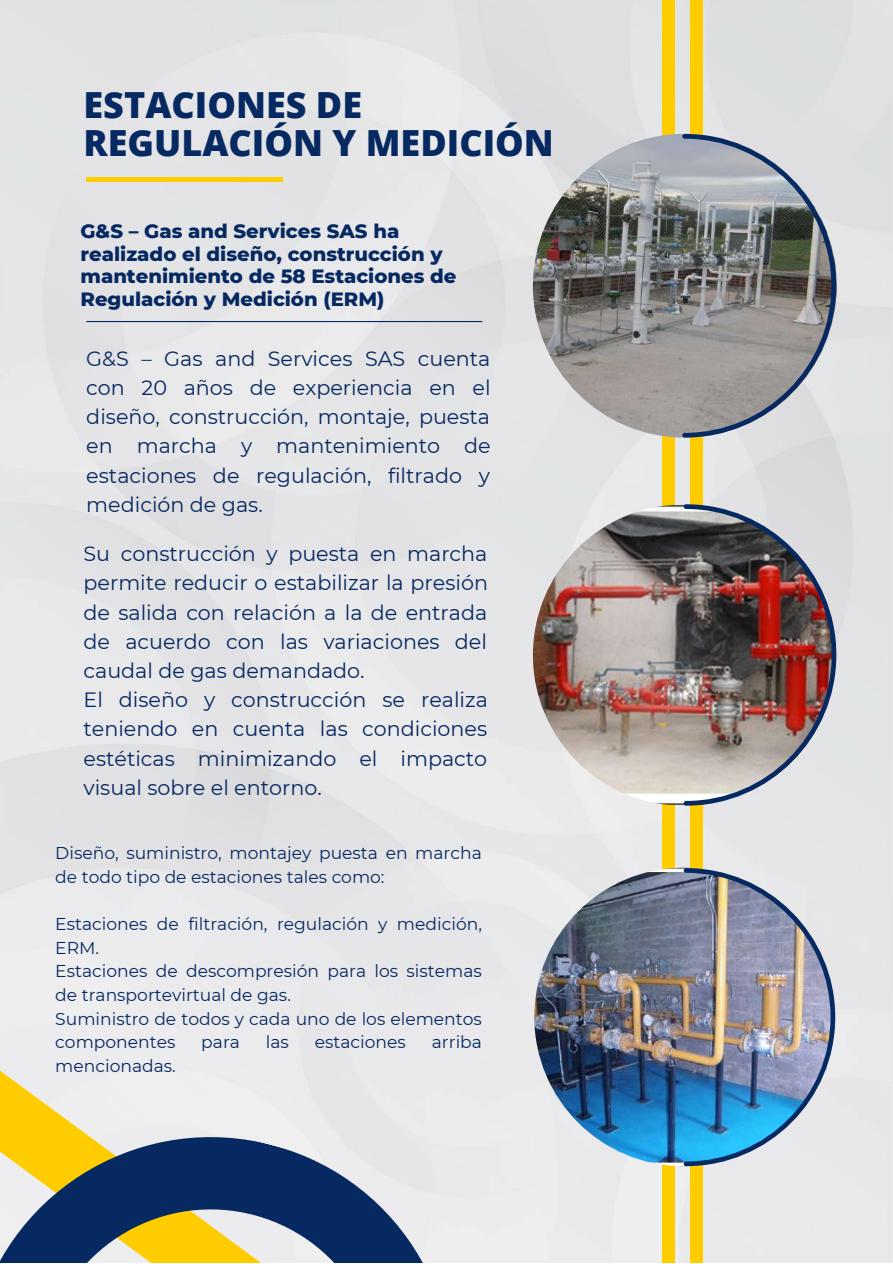
<style>
.page{position:relative;width:893px;height:1264px;background:#fff}
.page>*{position:absolute;margin:0;border:0;box-sizing:border-box;transform-origin:0 0}
.t1{font:800 36px/38.5px "Open Sans";color:#062961}
.t2{font:20.7px/29.2px "Montserrat";color:#062961;text-align:justify}
.t3{font:800 19.65px/22.5px "Montserrat";color:#062961}
.t4{font:17.1px/23.5px "Montserrat";color:#062961}
</style>
<div class="page">
<img style="left:0;top:0;width:892px;height:1262px">
<div style="left:662px;top:0;width:12px;height:1262px;background:#fc0"></div>
<div style="left:690px;top:0;width:12px;height:1262px;background:#fc0"></div>
<img style="left:533px;top:134px;width:303px;height:303px;border-radius:50%">
<img style="left:533px;top:504px;width:301px;height:301px;border-radius:50%">
<img style="left:534px;top:867px;width:298px;height:299px;border-radius:50%">
<svg style="left:682px;top:134px;width:154px;height:303px;background:#97989a"></svg>
<img style="left:683px;top:504px;width:153px;height:301px">
<img style="left:683px;top:868px;width:152px;height:298px">
<hr style="left:86px;top:321px;width:396px;height:1px;background:#062961">
<hr style="left:86px;top:177px;width:197px;height:4px;background:#fc0">
<div style="left:0;top:1043px;width:310px;height:39px;background:#ecebee"></div>
<svg style="left:0;top:1082px;width:507px;height:180px;background:#a5a9a3"></svg>
<h1 class="t1" style="left:83px;top:85px;width:472px">ESTACIONES DE<br>REGULACIÓN Y MEDICIÓN</h1>
<p class="t3" style="left:80px;top:220px;width:377px">G&amp;S – Gas and Services SAS ha realizado el diseño, construcción y mantenimiento de 58 Estaciones de<br>Regulación y Medición (ERM)</p>
<p class="t2" style="left:86px;top:343px;width:406px">G&amp;S – Gas and Services SAS cuenta con 20 años de experiencia en el diseño, construcción, montaje, puesta en marcha y mantenimiento de estaciones de regulación, filtrado y medición de gas.</p>
<p class="t2" style="left:83px;top:539px;width:406px;text-align:left">Su construcción y puesta en marcha permite reducir o estabilizar la presión de salida con relación a la de entrada de acuerdo con las variaciones del caudal de gas demandado.<br>El diseño y construcción se realiza teniendo en cuenta las condiciones estéticas minimizando el impacto visual sobre el entorno.</p>
<p class="t4" style="left:55px;top:841px;width:428px">Diseño, suministro, montajey puesta en marcha de todo tipo de estaciones tales como:</p>
<p class="t4" style="left:55px;top:912px;width:428px">Estaciones de filtración, regulación y medición,<br>ERM.<br>Estaciones de descompresión para los sistemas de transportevirtual de gas.<br>Suministro de todos y cada uno de los elementos componentes</p>
<p class="t4" style="left:201px;top:1030px;width:40px">para</p>
<p class="t4" style="left:266px;top:1030px;width:25px">las</p>
<p class="t4" style="left:315px;top:1030px;width:93px">estaciones</p>
<p class="t4" style="left:432px;top:1030px;width:52px">arriba</p>
<p class="t4" style="left:55px;top:1053px;width:122px">mencionadas.</p>
</div>
